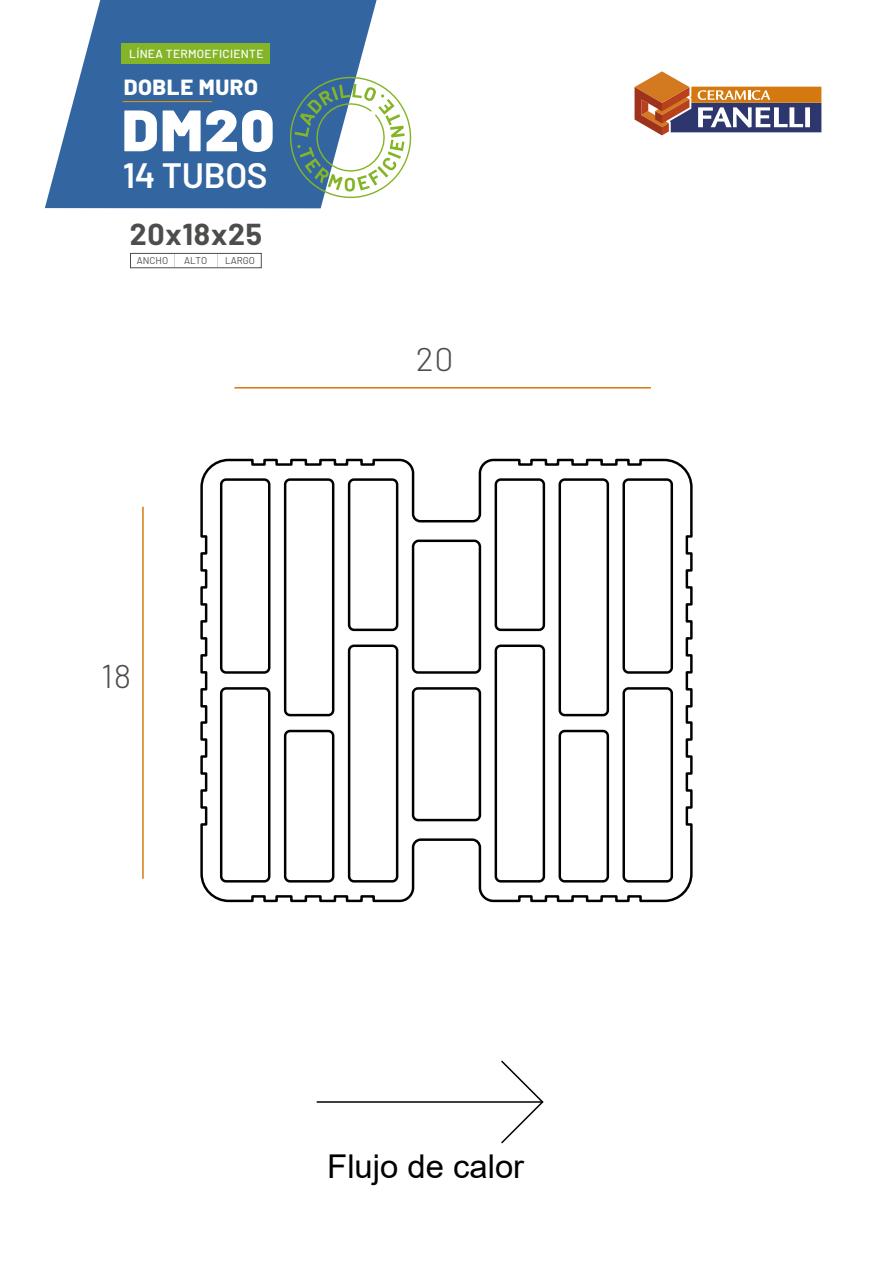
<style>
.page{position:relative;width:893px;height:1261px;background:#fff}
.page>*{position:absolute;margin:0;border:0;box-sizing:border-box;transform-origin:0 0}
.t1{font:900 58.2px "Barlow";color:#fff}
.t2{font:600 35.25px "Barlow";letter-spacing:-.01em;color:#fff}
.t3{font:300 33px "Barlow";color:#4d4e4b}
.t4{font:32.85px "Arial";color:#000}
.t5{font:700 29.55px "Barlow";letter-spacing:.025em;color:#4d4e4b}
.t6{font:800 21.9px "Barlow";letter-spacing:.025em;color:#fff}
.t7{font:500 11.7px "Barlow";letter-spacing:.025em;color:#fff}
.t8{font:9.9px "Barlow";color:#4d4e4b}
</style>
<div class="page">
<hr style="left:317px;top:1101px;width:225px;height:1px;background:#000">
<svg style="left:500px;top:1060px;width:44px;height:84px"></svg>
<svg style="left:634px;top:71px;width:188px;height:65px"></svg>
<svg style="left:45px;top:0;width:332px;height:208px;background:#4c79ac"></svg>
<hr style="left:123px;top:101px;width:89px;height:1px;background:#f39200">
<svg style="left:283px;top:70px;width:129px;height:135px"></svg>
<div style="left:130px;top:253px;width:132px;height:15px;border:1px solid #4d4e4b"></div>
<div style="left:121px;top:44px;width:149px;height:20px;background:#84b527"></div>
<svg style="left:200px;top:458px;width:493px;height:445px"></svg>
<hr style="left:234px;top:387px;width:417px;height:1px;background:#d37910">
<hr style="left:142px;top:507px;width:2px;height:371px;background:#d37910">
<p class="t7" style="left:129px;top:46px;width:136px">LÍNEA TERMOEFICIENTE</p>
<h3 class="t6" style="left:124px;top:71px;width:136px">DOBLE MURO</h3>
<h1 class="t1" style="left:122px;top:87px;width:154px">DM20</h1>
<h2 class="t2" style="left:123px;top:150px;width:146px">14 TUBOS</h2>
<h3 class="t5" style="left:130px;top:212px;width:134px">20x18x25</h3>
<p class="t8" style="left:137px;top:253px;width:33px">ANCHO</p>
<p class="t8" style="left:184px;top:253px;width:25px">ALTO</p>
<p class="t8" style="left:225px;top:253px;width:31px">LARGO</p>
<h3 class="t3" style="left:101px;top:652px;width:32px">18</h3>
<h3 class="t3" style="left:416px;top:335px;width:39px">20</h3>
<h3 class="t4" style="left:327px;top:1143px;width:198px">Flujo de calor</h3>
</div>
